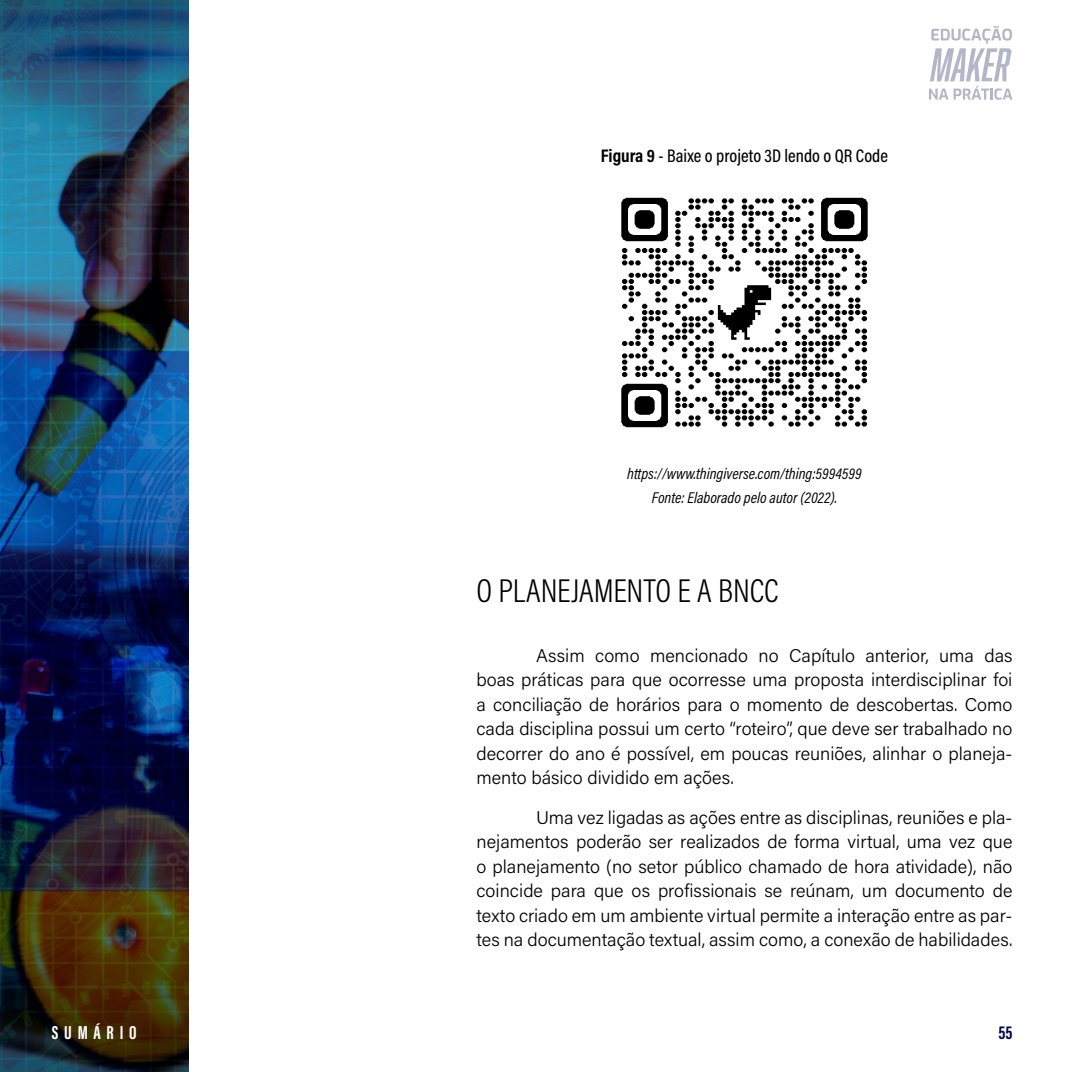
<style>
.page{position:relative;width:1072px;height:1072px;background:#fff}
.page>*{position:absolute;margin:0;border:0;box-sizing:border-box;transform-origin:0 0}
.t1{font:300 33.25px "Acumin Pro Cond";letter-spacing:-.005em;color:#000}
.t2{font:700 19.25px "Acumin Pro Extra Cond";letter-spacing:.3em;color:#fff}
.t3{font:700 19.25px "Acumin Pro Extra Cond";color:#00074d}
.t4{font:300 18.38px/24.5px "Acumin Pro";color:#000;text-align:justify}
.t5{font:500 18.38px "Acumin Pro Cond";color:#000}
.t6{font:italic 15.75px/24.2px "Acumin Pro Cond";color:#000;text-align:center}
.s1{font-weight:700}
</style>
<div class="page">
<img style="left:0;top:0;width:189px;height:1071px">
<svg style="left:929px;top:26px;width:83px;height:74px"></svg>
<img style="left:621px;top:197px;width:247px;height:231px">
<p class="t5" style="left:601px;top:144px;width:288px"><span class="s1">Figura 9</span> - Baixe o projeto 3D lendo o QR Code</p>
<p class="t6" style="left:627px;top:461px;width:236px">https://www.thingiverse.com/thing:5994599<br>Fonte: Elaborado pelo autor (2022).</p>
<h1 class="t1" style="left:476px;top:569px;width:304px">O PLANEJAMENTO E A BNCC</h1>
<p class="t4" style="left:476px;top:642px;width:537px;text-indent:60px">Assim como mencionado no Capítulo anterior, uma das boas práticas para que ocorresse uma proposta interdisciplinar foi a conciliação de horários para o momento de descobertas. Como cada disciplina possui um certo “roteiro”, que deve ser trabalhado no decorrer do ano é possível, em poucas reuniões, alinhar o planeja&shy;mento básico dividido em ações.</p>
<p class="t4" style="left:476px;top:804px;width:537px;text-indent:60px">Uma vez ligadas as ações entre as disciplinas, reuniões e pla&shy;nejamentos poderão ser realizados de forma virtual, uma vez que o planejamento (no setor público chamado de hora atividade), não coincide para que os profissionais se reúnam, um documento de texto criado em um ambiente virtual permite a interação entre as par&shy;tes na documentação textual, assim como, a conexão de habilidades.</p>
<p class="t2" style="left:52px;top:1020px;width:86px">SUMÁRIO</p>
<p class="t3" style="left:998px;top:1020px;width:15px">55</p>
</div>
